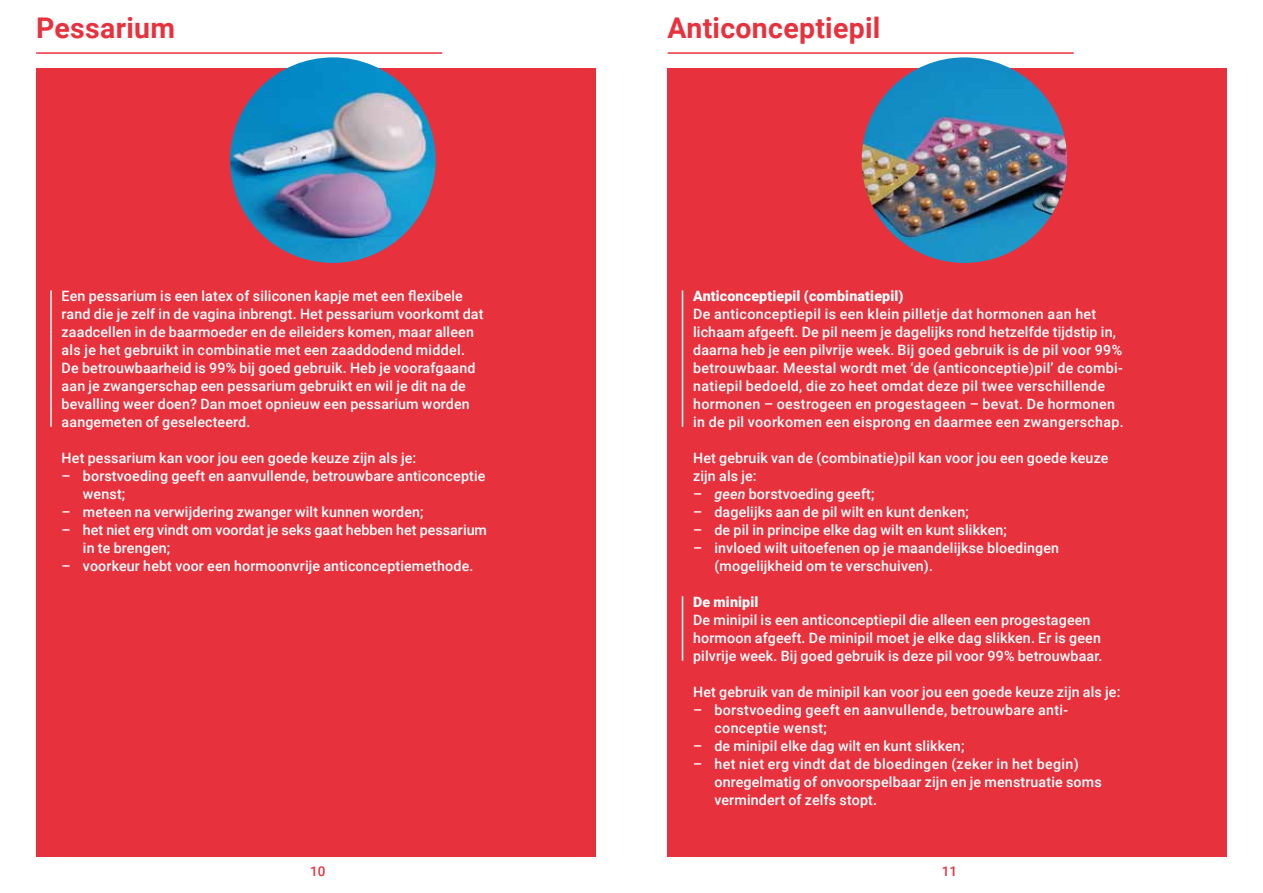
<style>
.page{position:relative;width:1263px;height:893px;background:#fff}
.page>*{position:absolute;margin:0;border:0;box-sizing:border-box;transform-origin:0 0}
.t1{font:700 28.5px "Roboto";letter-spacing:.01em;color:#e7323e}
.t2{font:500 14.25px/18px "Roboto";letter-spacing:.01em;color:#fff}
.t3{font:900 14.25px "Roboto";letter-spacing:.01em;color:#fff}
.t4{font:500 13.5px "Roboto";color:#e7323e}
.s1{font-style:italic}
</style>
<div class="page">
<div style="left:36px;top:68px;width:559px;height:789px;background:#e7323e"></div>
<hr style="left:36px;top:52px;width:406px;height:2px;background:#e7323e">
<div style="left:668px;top:68px;width:559px;height:789px;background:#e7323e"></div>
<hr style="left:668px;top:52px;width:406px;height:2px;background:#e7323e">
<img style="left:230px;top:57px;width:206px;height:206px;border-radius:103px">
<img style="left:862px;top:57px;width:205px;height:206px;border-radius:103px">
<hr style="left:50px;top:290px;width:2px;height:137px;background:#fff">
<hr style="left:682px;top:290px;width:1px;height:137px;background:#fff">
<hr style="left:682px;top:596px;width:1px;height:65px;background:#fff">
<h1 class="t1" style="left:36px;top:8px;width:141px">Pessarium</h1>
<h1 class="t1" style="left:668px;top:8px;width:214px">Anticonceptiepil</h1>
<p class="t2" style="left:62px;top:286px;width:423px">Een pessarium is een latex of siliconen kapje met een flexibele rand die je zelf in de vagina inbrengt. Het pessarium voorkomt dat zaadcellen in de baarmoeder en de eileiders komen, maar alleen als je het gebruikt in combinatie met een zaaddodend middel.<br>De betrouwbaarheid is 99% bij goed gebruik. Heb je voorafgaand aan je zwangerschap een pessarium gebruikt en wil je dit na de bevalling weer doen? Dan moet opnieuw een pessarium worden aangemeten of geselecteerd.</p>
<p class="t2" style="left:62px;top:448px;width:356px">Het pessarium kan voor jou een goede keuze zijn als je:</p>
<p class="t2" style="left:83px;top:466px;width:404px;text-indent:-21px">– borstvoeding geeft en aanvullende, betrouwbare anticonceptie wenst;</p>
<p class="t2" style="left:62px;top:502px;width:363px">– meteen na verwijdering zwanger wilt kunnen worden;</p>
<p class="t2" style="left:83px;top:520px;width:406px;text-indent:-21px">– het niet erg vindt om voordat je seks gaat hebben het pessarium in te brengen;</p>
<p class="t2" style="left:62px;top:556px;width:413px">– voorkeur hebt voor een hormoonvrije anticonceptiemethode.</p>
<p class="t3" style="left:693px;top:286px;width:212px">Anticonceptiepil (combinatiepil)</p>
<p class="t2" style="left:693px;top:304px;width:432px">De anticonceptiepil is een klein pilletje dat hormonen aan het lichaam afgeeft. De pil neem je dagelijks rond hetzelfde tijdstip in, daarna heb je een pilvrije week. Bij goed gebruik is de pil voor 99% betrouwbaar. Meestal wordt met ‘de (anticonceptie)pil’ de combi&shy;natiepil bedoeld, die zo heet omdat deze pil twee verschillende hormonen – oestrogeen en progestageen – bevat. De hormonen in de pil voorkomen een eisprong en daarmee een zwangerschap.</p>
<p class="t2" style="left:693px;top:448px;width:417px">Het gebruik van de (combinatie)pil kan voor jou een goede keuze zijn als je:</p>
<p class="t2" style="left:693px;top:484px;width:183px">– <span class="s1">geen</span> borstvoeding geeft;</p>
<p class="t2" style="left:693px;top:502px;width:277px">– dagelijks aan de pil wilt en kunt denken;</p>
<p class="t2" style="left:693px;top:520px;width:315px">– de pil in principe elke dag wilt en kunt slikken;</p>
<p class="t2" style="left:714px;top:538px;width:346px;text-indent:-21px">– invloed wilt uitoefenen op je maandelijkse bloedingen (mogelijkheid om te verschuiven).</p>
<p class="t3" style="left:693px;top:592px;width:67px">De minipil</p>
<p class="t2" style="left:693px;top:610px;width:411px">De minipil is een anticonceptiepil die alleen een progestageen hormoon afgeeft. De minipil moet je elke dag slikken. Er is geen pilvrije week. Bij goed gebruik is deze pil voor 99% betrouwbaar.</p>
<p class="t2" style="left:693px;top:682px;width:429px">Het gebruik van de minipil kan voor jou een goede keuze zijn als je:</p>
<p class="t2" style="left:714px;top:700px;width:355px;text-indent:-21px">– borstvoeding geeft en aanvullende, betrouwbare anti&shy;conceptie wenst;</p>
<p class="t2" style="left:693px;top:736px;width:273px">– de minipil elke dag wilt en kunt slikken;</p>
<p class="t2" style="left:714px;top:754px;width:389px;text-indent:-21px">– het niet erg vindt dat de bloedingen (zeker in het begin) onregelmatig of onvoorspelbaar zijn en je menstruatie soms vermindert of zelfs stopt.</p>
<p class="t4" style="left:310px;top:861px;width:17px">10</p>
<p class="t4" style="left:942px;top:861px;width:17px">11</p>
</div>
